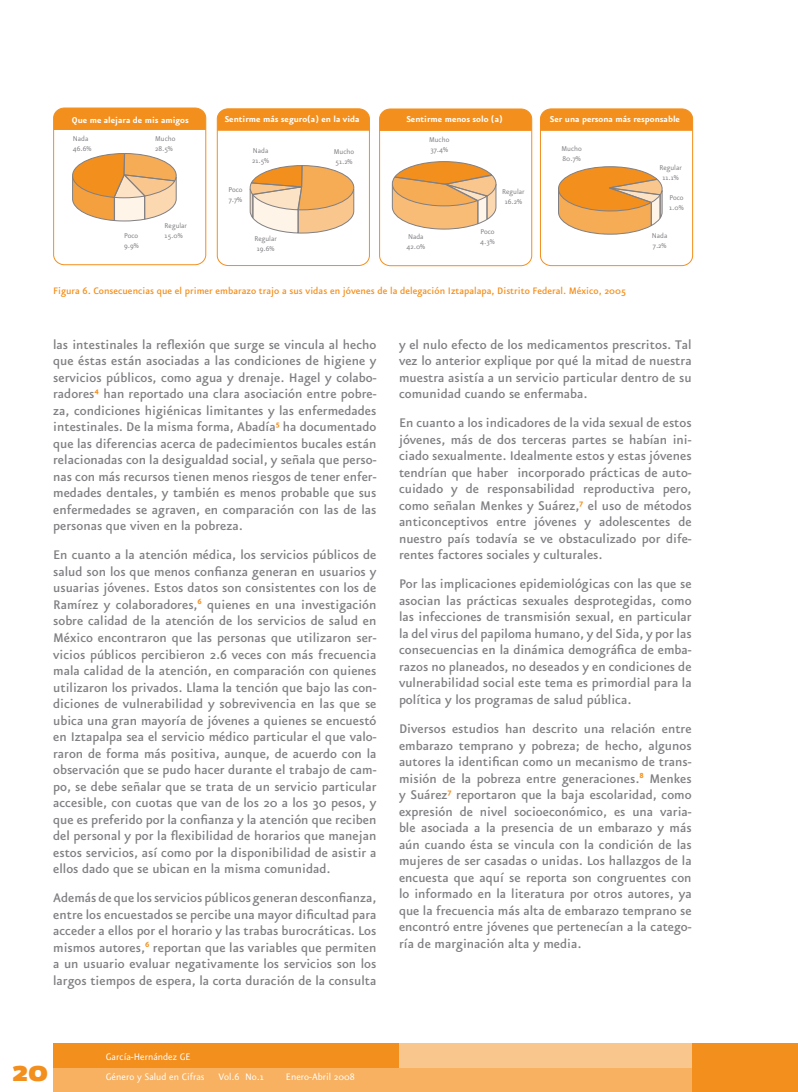
<style>
.page{position:relative;width:798px;height:1092px;background:#fff}
.page>*{position:absolute;margin:0;border:0;box-sizing:border-box;transform-origin:0 0}
.t1{font:900 37.5px "Eureka Sans";color:#f38f1d}
.t2{font:500 15px/16.5px "Eureka Sans";color:#807f83;text-align:justify}
.t3{font:500 11.25px "Eureka Sans";color:#f38f1d}
.t4{font:11.25px "Eureka Sans";color:#fff}
.t5{font:700 10px "Eureka Sans";color:#fff}
.t6{font:8.38px/10px "Eureka Sans";color:#807f83}
</style>
<div class="page">
<div style="left:53px;top:1043px;width:744px;height:48px;background:#f38f1d"></div>
<div style="left:399px;top:1043px;width:292px;height:29px;background:#f9c78e"></div>
<div style="left:53px;top:1068px;width:638px;height:23px;background:#f7b161"></div>
<hr style="left:797px;top:1043px;width:1px;height:48px;background:#f38f1d">
<svg style="left:72px;top:153px;width:105px;height:69px;background:#edbb81"></svg>
<div style="left:54px;top:108px;width:152px;height:22px;background:#f38f1d"></div>
<div style="left:53px;top:108px;width:153px;height:157px;border:1px solid #f38f1d;border-radius:10px"></div>
<div style="left:379px;top:109px;width:152px;height:22px;background:#f38f1d"></div>
<div style="left:379px;top:109px;width:153px;height:157px;border:1px solid #f38f1d;border-radius:10px"></div>
<svg style="left:391px;top:161px;width:106px;height:69px;background:#ecb87d"></svg>
<div style="left:217px;top:110px;width:151px;height:21px;background:#f38f1d"></div>
<svg style="left:249px;top:165px;width:106px;height:69px;background:#eec597"></svg>
<div style="left:217px;top:108px;width:153px;height:158px;border:1px solid #f38f1d;border-radius:10px"></div>
<svg style="left:558px;top:166px;width:105px;height:69px;background:#ebad66"></svg>
<div style="left:542px;top:109px;width:150px;height:22px;background:#f38f1d"></div>
<div style="left:540px;top:108px;width:152px;height:158px;border:1px solid #f38f1d;border-radius:10px"></div>
<p class="t5" style="left:72px;top:115px;width:118px">Que me alejara de mis amigos</p>
<p class="t6" style="left:73px;top:134px;width:20px">Nada<br>46.6%</p>
<p class="t6" style="left:155px;top:134px;width:22px">Mucho<br>28.5%</p>
<p class="t5" style="left:224px;top:114px;width:136px">Sentirme más seguro(a) en la vida</p>
<p class="t5" style="left:406px;top:114px;width:98px">Sentirme menos solo (a)</p>
<p class="t6" style="left:252px;top:146px;width:19px">Nada<br>21.5%</p>
<p class="t6" style="left:334px;top:147px;width:22px">Mucho<br>51.2%</p>
<p class="t6" style="left:429px;top:135px;width:22px">Mucho<br>37.4%</p>
<p class="t6" style="left:228px;top:184px;width:16px">Poco<br>7.7%</p>
<p class="t6" style="left:502px;top:187px;width:24px;text-align:center">Regular<br>16.2%</p>
<p class="t5" style="left:549px;top:114px;width:131px">Ser una persona más responsable</p>
<p class="t6" style="left:561px;top:144px;width:22px">Mucho<br>80.7%</p>
<p class="t6" style="left:659px;top:162px;width:24px;text-align:center">Regular<br>11.1%</p>
<p class="t6" style="left:669px;top:193px;width:16px">Poco<br>1.0%</p>
<p class="t6" style="left:164px;top:220px;width:24px">Regular</p>
<p class="t6" style="left:124px;top:230px;width:16px">Poco</p>
<p class="t6" style="left:164px;top:230px;width:19px">15.0%</p>
<p class="t6" style="left:124px;top:240px;width:16px">9.9%</p>
<p class="t6" style="left:254px;top:234px;width:24px">Regular<br>19.6%</p>
<p class="t6" style="left:406px;top:232px;width:20px">Nada<br>42.0%</p>
<p class="t6" style="left:480px;top:227px;width:16px">Poco<br>4.3%</p>
<p class="t6" style="left:651px;top:231px;width:17px">Nada<br>7.2%</p>
<p class="t3" style="left:53px;top:285px;width:574px">Figura 6. Consecuencias que el primer embarazo trajo a sus vidas en jóvenes de la delegación Iztapalapa, Distrito Federal. México, 2005</p>
<p class="t2" style="left:53px;top:337px;width:324px">las intestinales la reflexión que surge se vincula al hecho que éstas están asociadas a las condiciones de higiene y servicios públicos, como agua y drenaje. Hagel y colabo&shy;radores<sup>4</sup> han reportado una clara asociación entre pobre&shy;za, condiciones higiénicas limitantes y las enfermedades intestinales. De la misma forma, Abadía<sup>5</sup> ha documentado que las diferencias acerca de padecimientos bucales están relacionadas con la desigualdad social, y señala que perso&shy;nas con más recursos tienen menos riesgos de tener enfer&shy;medades dentales, y también es menos probable que sus enfermedades se agraven, en comparación con las de las personas que viven en la pobreza.</p>
<p class="t2" style="left:53px;top:547px;width:325px">En cuanto a la atención médica, los servicios públicos de salud son los que menos confianza generan en usuarios y usuarias jóvenes. Estos datos son consistentes con los de Ramírez y colaboradores,<sup>6</sup> quienes en una investigación sobre calidad de la atención de los servicios de salud en México encontraron que las personas que utilizaron ser&shy;vicios públicos percibieron 2.6 veces con más frecuencia mala calidad de la atención, en comparación con quienes utilizaron los privados. Llama la tención que bajo las con&shy;diciones de vulnerabilidad y sobrevivencia en las que se ubica una gran mayoría de jóvenes a quienes se encuestó en Iztapalpa sea el servicio médico particular el que valo&shy;raron de forma más positiva, aunque, de acuerdo con la observación que se pudo hacer durante el trabajo de cam&shy;po, se debe señalar que se trata de un servicio particular accesible, con cuotas que van de los 20 a los 30 pesos, y que es preferido por la confianza y la atención que reciben del personal y por la flexibilidad de horarios que manejan estos servicios, así como por la disponibilidad de asistir a ellos dado que se ubican en la misma comunidad.</p>
<p class="t2" style="left:53px;top:890px;width:325px">Además de que los servicios públicos generan desconfianza, entre los encuestados se percibe una mayor dificultad para acceder a ellos por el horario y las trabas burocráticas. Los mismos autores,<sup>6</sup> reportan que las variables que permiten a un usuario evaluar negativamente los servicios son los largos tiempos de espera, la corta duración de la consulta</p>
<p class="t2" style="left:399px;top:337px;width:294px">y el nulo efecto de los medicamentos prescritos. Tal vez lo anterior explique por qué la mitad de nuestra muestra asistía a un servicio particular dentro de su comunidad cuando se enfermaba.</p>
<p class="t2" style="left:399px;top:415px;width:294px">En cuanto a los indicadores de la vida sexual de estos jóvenes, más de dos terceras partes se habían ini&shy;ciado sexualmente. Idealmente estos y estas jóvenes tendrían que haber incorporado prácticas de auto&shy;cuidado y de responsabilidad reproductiva pero, como señalan Menkes y Suárez,<sup>7</sup> el uso de métodos anticonceptivos entre jóvenes y adolescentes de nuestro país todavía se ve obstaculizado por dife&shy;rentes factores sociales y culturales.</p>
<p class="t2" style="left:399px;top:576px;width:294px">Por las implicaciones epidemiológicas con las que se asocian las prácticas sexuales desprotegidas, como las infecciones de transmisión sexual, en particular la del virus del papiloma humano, y del Sida, y por las consecuencias en la dinámica demográfica de emba&shy;razos no planeados, no deseados y en condiciones de vulnerabilidad social este tema es primordial para la política y los programas de salud pública.</p>
<p class="t2" style="left:399px;top:721px;width:294px">Diversos estudios han descrito una relación entre embarazo temprano y pobreza; de hecho, algunos autores la identifican como un mecanismo de trans&shy;misión de la pobreza entre generaciones.<sup>8</sup> Menkes y Suárez<sup>7</sup> reportaron que la baja escolaridad, como expresión de nivel socioeconómico, es una varia&shy;ble asociada a la presencia de un embarazo y más aún cuando ésta se vincula con la condición de las mujeres de ser casadas o unidas. Los hallazgos de la encuesta que aquí se reporta son congruentes con lo informado en la literatura por otros autores, ya que la frecuencia más alta de embarazo temprano se encontró entre jóvenes que pertenecían a la catego&shy;ría de marginación alta y media.</p>
<p class="t1" style="left:12px;top:1051px;width:38px">20</p>
<p class="t4" style="left:106px;top:1051px;width:87px">García-Hernández GE</p>
<p class="t4" style="left:106px;top:1071px;width:160px">Género y Salud en Cifras Vol.6 No.1</p>
<p class="t4" style="left:286px;top:1071px;width:70px">Enero-Abril 2008</p>
</div>
